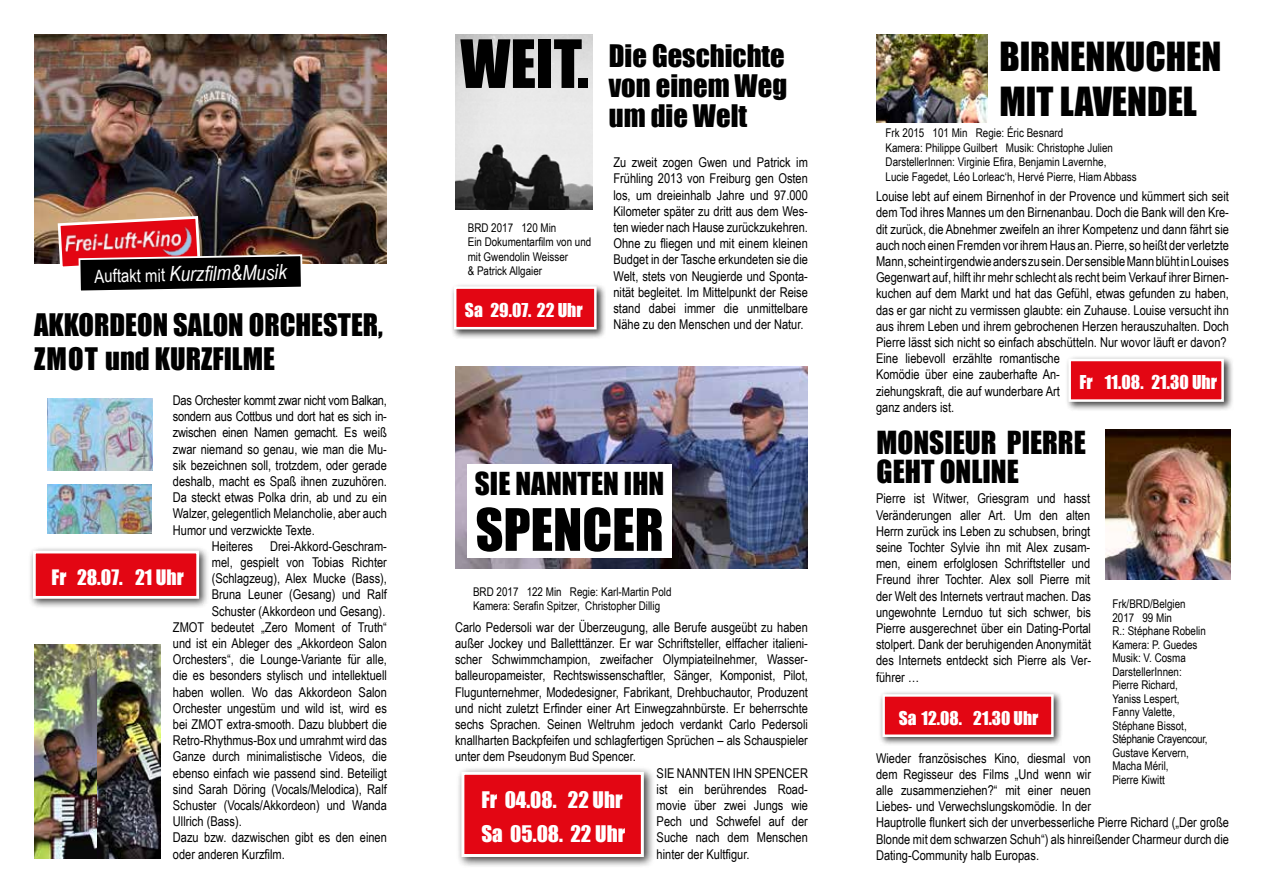
<style>
.page{position:relative;width:1263px;height:893px;background:#fff}
.page>*{position:absolute;margin:0;border:0;box-sizing:border-box;transform-origin:0 0}
.t1{font:54px "Impact";color:#000}
.t2{font:36.9px/45.6px "Impact";color:#000}
.t3{font:29.25px/28.8px "Impact";color:#000}
.t4{font:29.1px "Impact";color:#000}
.t5{font:28.5px/30px "Impact";color:#000}
.t6{font:21px/33.6px "Impact";color:#fff}
.t7{font:italic 20.85px "Arial Narrow";color:#fff}
.t8{font:19.5px "Impact";color:#fff}
.t9{font:17.55px "Impact";color:#fff}
.t10{font:17.4px "Impact";color:#fff}
.t11{font:13.5px/16.2px "Arial Narrow";color:#000}
.t12{font:13.5px "Arial Narrow";letter-spacing:-.02em;color:#000}
.t13{font:12px/13.5px "Arial Narrow";color:#000}
.s1{font-style:normal;font-size:18.15px}
.s2{font-size:61.5px}
</style>
<div class="page">
<img style="left:455px;top:34px;width:137px;height:175px">
<img style="left:455px;top:367px;width:353px;height:201px">
<div style="left:467px;top:465px;width:205px;height:93px;background:#fff"></div>
<img style="left:34px;top:34px;width:353px;height:230px">
<img style="left:34px;top:644px;width:63px;height:215px">
<img style="left:97px;top:644px;width:63px;height:215px">
<img style="left:56px;top:215px;width:248px;height:76px">
<div style="left:28px;top:546px;width:182px;height:63px;background:#000;opacity:.75"></div>
<div style="left:34px;top:552px;width:164px;height:45px;background:#e30613"></div>
<div style="left:33px;top:551px;width:166px;height:48px;border:3px solid #fff"></div>
<div style="left:451px;top:283px;width:155px;height:56px;background:#000;opacity:.75"></div>
<div style="left:455px;top:288px;width:140px;height:40px;background:#e30613"></div>
<div style="left:454px;top:286px;width:143px;height:43px;border:3px solid #fff"></div>
<div style="left:456px;top:766px;width:199px;height:102px;background:#000;opacity:.75"></div>
<div style="left:463px;top:773px;width:179px;height:82px;background:#e30613"></div>
<div style="left:461px;top:772px;width:183px;height:85px;border:3px solid #fff"></div>
<img style="left:876px;top:34px;width:112px;height:88px">
<img style="left:48px;top:399px;width:104px;height:72px">
<img style="left:48px;top:485px;width:104px;height:49px">
<img style="left:1105px;top:429px;width:125px;height:151px">
<div style="left:878px;top:690px;width:184px;height:56px;background:#000;opacity:.75"></div>
<div style="left:884px;top:695px;width:168px;height:41px;background:#e30613"></div>
<div style="left:882px;top:694px;width:172px;height:43px;border:2px solid #fff"></div>
<div style="left:1065px;top:355px;width:169px;height:56px;background:#000;opacity:.75"></div>
<div style="left:1070px;top:360px;width:152px;height:41px;background:#e30613"></div>
<div style="left:1068px;top:359px;width:156px;height:43px;border:3px solid #fff"></div>
<h3 class="t7" style="left:94px;top:261px;width:194px;rotate:-1deg"><span class="s1">Auftakt mit</span> Kurzfi lm&amp;Musik</h3>
<h3 class="t5" style="left:34px;top:307px;width:350px;line-height:34.2px">AKKORDEON SALON ORCHESTER,<br>ZMOT und KURZFILME</h3>
<p class="t12" style="left:173px;top:390px;width:215px">Das Orchester kommt zwar nicht vom Balkan,</p>
<p class="t12" style="left:173px;top:407px;width:215px">sondern aus Cottbus und dort hat es sich in-</p>
<p class="t12" style="left:173px;top:423px;width:215px">zwischen einen Namen gemacht. Es weiß</p>
<p class="t11" style="left:173px;top:440px;width:216px">zwar niemand so genau, wie man die Mu-</p>
<p class="t11" style="left:173px;top:456px;width:216px">sik bezeichnen soll, trotzdem, oder gerade</p>
<p class="t11" style="left:173px;top:473px;width:216px">deshalb, macht es Spaß ihnen zuzuhören.</p>
<p class="t11" style="left:173px;top:489px;width:216px">Da steckt etwas Polka drin, ab und zu ein</p>
<p class="t11" style="left:173px;top:505px;width:216px">Walzer, gelegentlich Melancholie, aber auch</p>
<p class="t11" style="left:173px;top:521px;width:143px">Humor und verzwickte Texte.</p>
<p class="t11" style="left:212px;top:537px;width:43px">Heiteres</p>
<p class="t11" style="left:270px;top:537px;width:118px">Drei-Akkord-Geschram-</p>
<p class="t11" style="left:212px;top:554px;width:177px">mel, gespielt von Tobias Richter</p>
<p class="t11" style="left:212px;top:570px;width:177px">(Schlagzeug), Alex Mucke (Bass),</p>
<p class="t11" style="left:212px;top:586px;width:177px">Bruna Leuner (Gesang) und Ralf</p>
<p class="t11" style="left:212px;top:602px;width:175px">Schuster (Akkordeon und Gesang).</p>
<p class="t11" style="left:173px;top:618px;width:216px">ZMOT bedeutet „Zero Moment of Truth“</p>
<p class="t11" style="left:173px;top:635px;width:216px">und ist ein Ableger des „Akkordeon Salon</p>
<p class="t11" style="left:173px;top:651px;width:216px">Orchesters“, die Lounge-Variante für alle,</p>
<p class="t11" style="left:173px;top:667px;width:216px">die es besonders stylisch und intellektuell</p>
<p class="t11" style="left:173px;top:683px;width:216px">haben wollen. Wo das Akkordeon Salon</p>
<p class="t11" style="left:173px;top:699px;width:216px">Orchester ungestüm und wild ist, wird es</p>
<p class="t11" style="left:173px;top:716px;width:216px">bei ZMOT extra-smooth. Dazu blubbert die</p>
<p class="t11" style="left:173px;top:732px;width:216px">Retro-Rhythmus-Box und umrahmt wird das</p>
<p class="t11" style="left:173px;top:748px;width:216px">Ganze durch minimalistische Videos, die</p>
<p class="t11" style="left:173px;top:764px;width:216px">ebenso einfach wie passend sind. Beteiligt</p>
<p class="t11" style="left:173px;top:780px;width:216px">sind Sarah Döring (Vocals/Melodica), Ralf</p>
<p class="t11" style="left:173px;top:797px;width:216px">Schuster (Vocals/Akkordeon) und Wanda</p>
<p class="t11" style="left:173px;top:813px;width:70px">Ullrich (Bass).</p>
<p class="t11" style="left:173px;top:829px;width:216px">Dazu bzw. dazwischen gibt es den einen</p>
<p class="t11" style="left:173px;top:845px;width:113px">oder anderen Kurzfilm.</p>
<h3 class="t8" style="left:52px;top:562px;width:134px">Fr 28.07. 21 Uhr</h3>
<h3 class="t5" style="left:609px;top:40px;width:180px;text-align:justify;text-indent:-149px"><span class="s2">WEIT.</span> Die Geschichte von einem Weg um die Welt</h3>
<p class="t13" style="left:468px;top:220px;width:125px;line-height:14.4px">BRD 2017 120 Min<br>Ein Dokumentarfilm von und mit Gwendolin Weisser<br>&amp; Patrick Allgaier</p>
<p class="t9" style="left:465px;top:296px;width:119px">Sa 29.07. 22 Uhr</p>
<p class="t11" style="left:613px;top:154px;width:196px;text-align:justify">Zu zweit zogen Gwen und Patrick im Frühling 2013 von Freiburg gen Osten los, um dreieinhalb Jahre und 97.000<br>Kilometer später zu dritt aus dem Wes&shy;ten wieder nach Hause zurückzukehren.<br>Ohne zu fliegen und mit einem kleinen Budget in der Tasche erkundeten sie die Welt, stets von Neugierde und Sponta&shy;nität begleitet. Im Mittelpunkt der Reise stand dabei immer die unmittelbare Nähe zu den Menschen und der Natur.</p>
<h3 class="t4" style="left:475px;top:461px;width:191px">SIE NANNTEN IHN</h3>
<h1 class="t1" style="left:475px;top:488px;width:190px">SPENCER</h1>
<p class="t13" style="left:473px;top:584px;width:200px;line-height:14.4px">BRD 2017 122 Min Regie: Karl-Martin Pold<br>Kamera: Serafin Spitzer, Christopher Dillig</p>
<p class="t11" style="left:455px;top:618px;width:354px">Carlo Pedersoli war der Überzeugung, alle Berufe ausgeübt zu haben</p>
<p class="t11" style="left:455px;top:635px;width:354px">außer Jockey und Balletttänzer. Er war Schriftsteller, elffacher italieni-</p>
<p class="t11" style="left:455px;top:651px;width:354px">scher Schwimmchampion, zweifacher Olympiateilnehmer, Wasser-</p>
<p class="t11" style="left:455px;top:667px;width:354px">balleuropameister, Rechtswissenschaftler, Sänger, Komponist, Pilot,</p>
<p class="t11" style="left:455px;top:683px;width:354px">Flugunternehmer, Modedesigner, Fabrikant, Drehbuchautor, Produzent</p>
<p class="t11" style="left:455px;top:699px;width:354px">und nicht zuletzt Erfinder einer Art Einwegzahnbürste. Er beherrschte</p>
<p class="t11" style="left:455px;top:716px;width:354px">sechs Sprachen. Seinen Weltruhm jedoch verdankt Carlo Pedersoli</p>
<p class="t11" style="left:455px;top:732px;width:354px">knallharten Backpfeifen und schlagfertigen Sprüchen – als Schauspieler</p>
<p class="t11" style="left:455px;top:748px;width:182px">unter dem Pseudonym Bud Spencer.</p>
<p class="t11" style="left:657px;top:764px;width:153px">SIE NANNTEN IHN SPENCER</p>
<p class="t11" style="left:657px;top:780px;width:153px">ist ein berührendes Road-</p>
<p class="t11" style="left:657px;top:797px;width:153px">movie über zwei Jungs wie</p>
<p class="t11" style="left:657px;top:813px;width:153px">Pech und Schwefel auf der</p>
<p class="t11" style="left:657px;top:829px;width:153px">Suche nach dem Menschen</p>
<p class="t11" style="left:657px;top:845px;width:94px">hinter der Kultfigur.</p>
<h3 class="t6" style="left:481px;top:783px;width:145px">Fr 04.08. 22 Uhr<br>Sa 05.08. 22 Uhr</h3>
<h2 class="t2" style="left:999px;top:32px;width:224px">BIRNENKUCHEN<br>MIT LAVENDEL</h2>
<p class="t13" style="left:885px;top:125px;width:253px;line-height:14.4px">Frk 2015 101 Min Regie: Éric Besnard<br>Kamera: Philippe Guilbert Musik: Christophe Julien DarstellerInnen: Virginie Efira, Benjamin Lavernhe,<br>Lucie Fagedet, Léo Lorleac‘h, Hervé Pierre, Hiam Abbass</p>
<p class="t11" style="left:876px;top:188px;width:354px">Louise lebt auf einem Birnenhof in der Provence und kümmert sich seit dem Tod ihres Mannes um den Birnenanbau. Doch die Bank will den Kre&shy;dit zurück, die Abnehmer zweifeln an ihrer Kompetenz und dann fährt sie auch noch einen Fremden vor ihrem Haus an. Pierre, so heißt der verletzte Mann, scheint irgendwie anders zu sein. Der sensible Mann blüht in Louises Gegenwart auf, hilft ihr mehr schlecht als recht beim Verkauf ihrer Birnen&shy;kuchen auf dem Markt und hat das Gefühl, etwas gefunden zu haben, das er gar nicht zu vermissen glaubte: ein Zuhause. Louise versucht ihn aus ihrem Leben und ihrem gebrochenen Herzen herauszuhalten. Doch Pierre lässt sich nicht so einfach abschütteln. Nur wovor läuft er davon?<br>Eine liebevoll erzählte romantische<br>Komödie über eine zauberhafte An-<br>ziehungskraft, die auf wunderbare Art<br>ganz anders ist.</p>
<p class="t9" style="left:1079px;top:369px;width:139px">Fr 11.08. 21.30 Uhr</p>
<h3 class="t3" style="left:876px;top:427px;width:211px">MONSIEUR PIERRE<br>GEHT ONLINE</h3>
<p class="t11" style="left:876px;top:490px;width:217px;text-align:justify">Pierre ist Witwer, Griesgram und hasst Veränderungen aller Art. Um den alten Herrn zurück ins Leben zu schubsen, bringt seine Tochter Sylvie ihn mit Alex zusam&shy;men, einem erfolglosen Schriftsteller und Freund ihrer Tochter. Alex soll Pierre mit der Welt des Internets vertraut machen. Das ungewohnte Lernduo tut sich schwer, bis Pierre ausgerechnet über ein Dating-Portal stolpert. Dank der beruhigenden Anonymität des Internets entdeckt sich Pierre als Ver&shy;führer …</p>
<p class="t13" style="left:1112px;top:597px;width:97px">Frk/BRD/Belgien<br>2017 99 Min<br>R.: Stéphane Robelin<br>Kamera: P. Guedes<br>Musik: V. Cosma<br>DarstellerInnen:<br>Pierre Richard,<br>Yaniss Lespert,<br>Fanny Valette,<br>Stéphane Bissot,<br>Stéphanie Crayencour,<br>Gustave Kervern,<br>Macha Méril,<br>Pierre Kiwitt</p>
<p class="t10" style="left:899px;top:704px;width:141px">Sa 12.08. 21.30 Uhr</p>
<p class="t11" style="left:876px;top:749px;width:354px">Wieder französisches Kino, diesmal von<br>dem Regisseur des Films „Und wenn wir<br>alle zusammenziehen?“ mit einer neuen<br>Liebes- und Verwechslungskomödie. In der<br>Hauptrolle flunkert sich der unverbesserliche Pierre Richard („Der große Blonde mit dem schwarzen Schuh“) als hinreißender Charmeur durch die Dating-Community halb Europas.</p>
</div>
